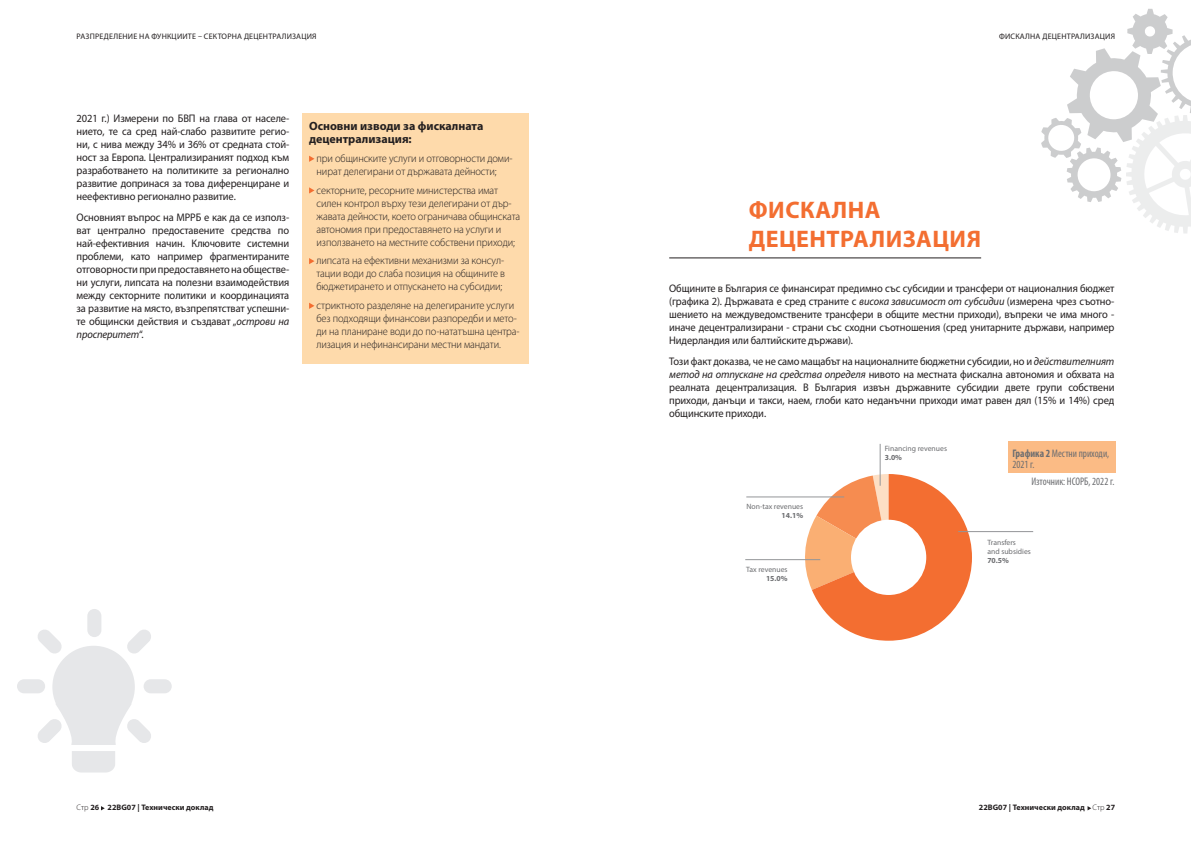
<style>
.page{position:relative;width:1191px;height:842px;background:#fff}
.page>*{position:absolute;margin:0;border:0;box-sizing:border-box;transform-origin:0 0}
.Chapitre_Titre-ok{font:700 24px/28.8px "Myriad Pro";letter-spacing:.02em;color:#f36e31}
._3_Texte-ok{font:700 12px/13px "Myriad Pro";color:#231f20}
._3_Texte-ok-2{font:11px/13px "Myriad Pro";letter-spacing:-.01em;color:#231f20;text-align:justify;scale:.95 1}
._4_Txt-triangle_ok{font:300 11px/13px "Myriad Pro";letter-spacing:-.01em;color:#231f20;scale:.95 1}
.Legende_condensed{font:condensed 11px/11px "Myriad Pro";color:#6c6d70;scale:.95 1}
.Tetiere_ok{font:8px "Myriad Pro";letter-spacing:.025em;color:#231f20}
.t1{font:700 8px "Myriad Pro";letter-spacing:.005em;color:#231f20}
.t2{font:7.7px/9.2px "Myriad Pro";color:#6c6d70}
.s1{font-style:italic}
.s2{font-weight:700}
.s3{font-weight:300}
</style>
<div class="page">
<svg style="left:1087px;top:806px;width:4px;height:4px"></svg>
<svg style="left:101px;top:806px;width:4px;height:4px"></svg>
<hr style="left:669px;top:258px;width:312px;height:1px;background:#231f20">
<div style="left:302px;top:113px;width:227px;height:251px;background:#fedaab"></div>
<svg style="left:309px;top:156px;width:5px;height:6px"></svg>
<svg style="left:309px;top:187px;width:5px;height:7px"></svg>
<svg style="left:309px;top:258px;width:5px;height:6px"></svg>
<svg style="left:309px;top:303px;width:5px;height:6px"></svg>
<svg style="left:801px;top:474px;width:171px;height:167px"></svg>
<div style="left:851px;top:520px;width:75px;height:75px;background:#fff;border-radius:50%"></div>
<hr style="left:958px;top:531px;width:75px;height:1px;background:#939598">
<hr style="left:745px;top:559px;width:75px;height:1px;background:#939598">
<hr style="left:746px;top:497px;width:98px;height:1px;background:#939598">
<hr style="left:880px;top:444px;width:1px;height:42px;background:#939598">
<div style="left:1008px;top:441px;width:107px;height:32px;background:#fbbb85"></div>
<svg style="left:72px;top:751px;width:43px;height:21px"></svg>
<div style="left:17px;top:679px;width:28px;height:14px;background:#e6e7e9;border-radius:7px"></div>
<div style="left:144px;top:679px;width:28px;height:14px;background:#e6e7e9;border-radius:7px"></div>
<svg style="left:38px;top:609px;width:113px;height:136px"></svg>
<svg style="left:1041px;top:9px;width:150px;height:224px"></svg>
<p class="Tetiere_ok" style="left:77px;top:31px;width:241px">РАЗПРЕДЕЛЕНИЕ НА ФУНКЦИИТЕ – СЕКТОРНА ДЕЦЕНТРАЛИЗАЦИЯ</p>
<p class="Tetiere_ok" style="left:999px;top:31px;width:117px">ФИСКАЛНА ДЕЦЕНТРАЛИЗАЦИЯ</p>
<p class="_3_Texte-ok-2" style="left:77px;top:111px;width:225px">2021 г.) Измерени по БВП на глава от населе&shy;нието, те са сред най-слабо развитите регио&shy;ни, с нива между 34% и 36% от средната стой&shy;ност за Европа. Централизираният подход към разработването на политиките за регионално развитие допринася за това диференциране и неефективно регионално развитие.</p>
<p class="_3_Texte-ok-2" style="left:77px;top:211px;width:225px">Основният въпрос на МРРБ е как да се използ&shy;ват централно предоставените средства по най-ефективния начин. Ключовите системни проблеми, като например фрагментираните отговорности при предоставянето на обществе&shy;ни услуги, липсата на полезни взаимодействия между секторните политики и координацията за развитие на място, възпрепятстват успешни&shy;те общински действия и създават „<span class="s1">острови на просперитет</span>“.</p>
<p class="_3_Texte-ok" style="left:309px;top:119px;width:176px">Основни изводи за фискалната децентрализация:</p>
<p class="_4_Txt-triangle_ok" style="left:316px;top:152px;width:208px">при общинските услуги и отговорности доми&shy;нират делегирани от държавата дейности;</p>
<p class="_4_Txt-triangle_ok" style="left:316px;top:183px;width:216px">секторните, ресорните министерства имат силен контрол върху тези делегирани от дър&shy;жавата дейности, което ограничава общинската автономия при предоставянето на услуги и използването на местните собствени приходи;</p>
<p class="_4_Txt-triangle_ok" style="left:316px;top:254px;width:200px;text-align:justify">липсата на ефективни механизми за консул&shy;тации води до слаба позиция на общините в бюджетирането и отпускането на субсидии;</p>
<p class="_4_Txt-triangle_ok" style="left:316px;top:299px;width:215px">стриктното разделяне на делегираните услуги без подходящи финансови разпоредби и мето&shy;ди на планиране води до по-нататъшна центра&shy;лизация и нефинансирани местни мандати.</p>
<p class="Chapitre_Titre-ok" style="left:749px;top:195px;width:234px">ФИСКАЛНА<br>ДЕЦЕНТРАЛИЗАЦИЯ</p>
<p class="_3_Texte-ok-2" style="left:669px;top:281px;width:470px">Общините в България се финансират предимно със субсидии и трансфери от националния бюджет (графика 2). Държавата е сред страните с <span class="s1">висока зависимост от субсидии</span> (измерена чрез съотно&shy;шението на междуведомствените трансфери в общите местни приходи), въпреки че има много - иначе децентрализирани - страни със сходни съотношения (сред унитарните държави, например Нидерландия или балтийските държави).</p>
<p class="_3_Texte-ok-2" style="left:669px;top:355px;width:470px">Този факт доказва, че не само мащабът на националните бюджетни субсидии, но и <span class="s1">действителният метод на отпускане на средства определя</span> нивото на местната фискална автономия и обхвата на реалната децентрализация. В България извън държавните субсидии двете групи собствени приходи, данъци и такси, наем, глоби като неданъчни приходи имат равен дял (15% и 14%) сред общинските приходи.</p>
<p class="t2" style="left:746px;top:502px;width:58px;text-align:right">Non-tax revenues<br><span class="s2">14.1%</span></p>
<p class="t2" style="left:746px;top:565px;width:43px;text-align:right">Tax revenues<br><span class="s2">15.0%</span></p>
<p class="t2" style="left:884px;top:444px;width:64px">Financing revenues<br><span class="s2">3.0%</span></p>
<p class="Legende_condensed" style="left:1012px;top:448px;width:104px"><span class="s2">Графика 2</span> Местни приходи,<br>2021 г.</p>
<p class="Legende_condensed" style="left:1031px;top:475px;width:89px">Източник: НСОРБ, 2022 г.</p>
<p class="t2" style="left:987px;top:538px;width:45px">Transfers<br>and subsidies<br><span class="s2">70.5%</span></p>
<p class="t1" style="left:77px;top:802px;width:138px"><span class="s3">Cтр</span> 26 22BG07 | Технически доклад</p>
<p class="t1" style="left:979px;top:802px;width:138px">22BG07 | Технически доклад <span class="s3">Cтр</span> 27</p>
</div>
